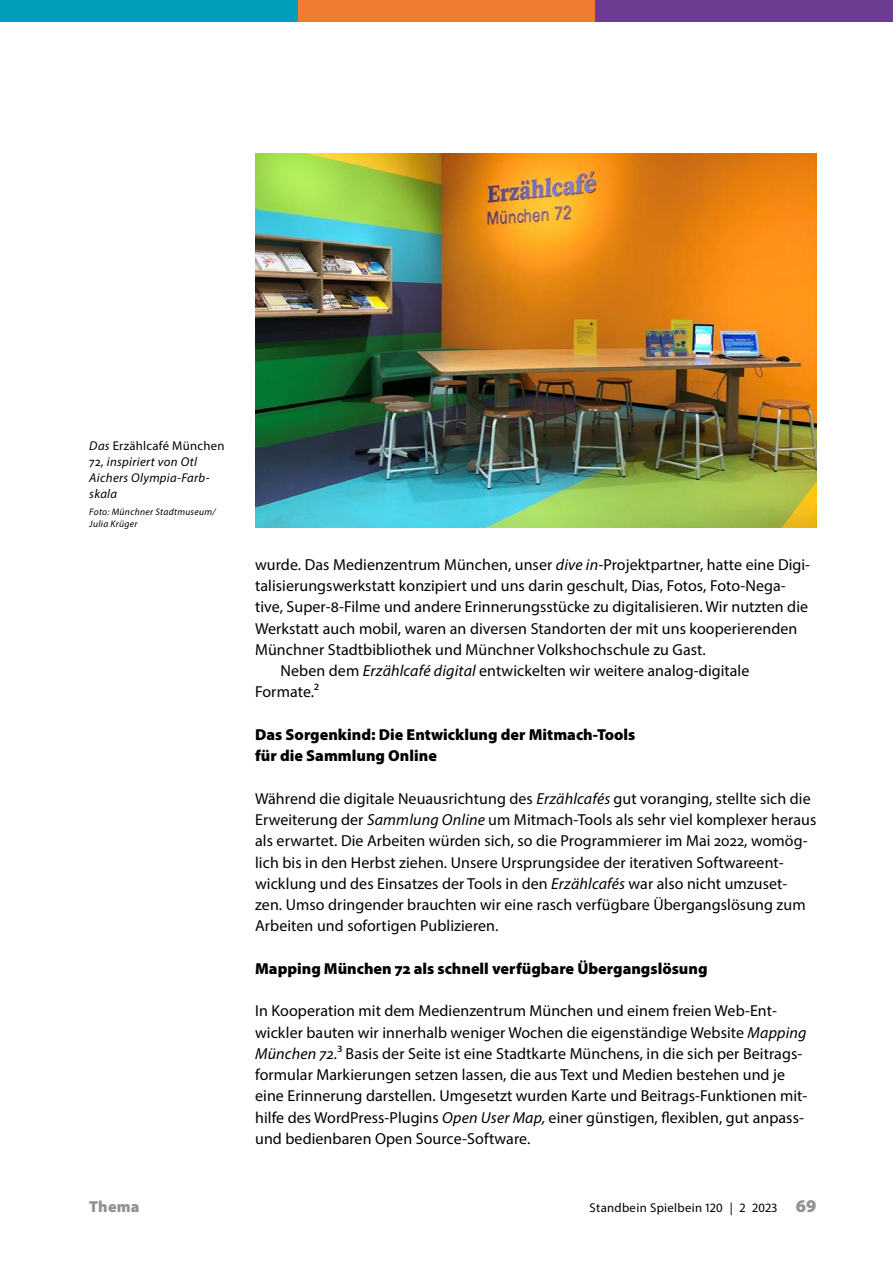
<style>
.page{position:relative;width:893px;height:1263px;background:#fff}
.page>*{position:absolute;margin:0;border:0;box-sizing:border-box;transform-origin:0 0}
.text_einzug_ohne{font:15.9px/21.3px "Myriad Pro";letter-spacing:.005em;color:#000}
.text_subhead{font:900 15.9px/21.3px "Myriad Pro";color:#000}
.text_einzug{font:15.9px/21.3px "Myriad Pro";letter-spacing:.005em;color:#000}
.t1{font:900 15.9px "Myriad Pro";letter-spacing:.01em;color:#919291}
.text_bu{font:italic 12.75px/15.9px "Myriad Pro";letter-spacing:.025em;color:#000}
.t2{font:12.75px "Myriad Pro";letter-spacing:.025em;color:#000}
.text_bu_quelle{font:italic 9.6px/12.8px "Myriad Pro";letter-spacing:.03em;color:#000}
.s1{font-style:normal}
.s2{font-style:italic}
.s3{font-weight:900;font-size:18px;color:#919291}
</style>
<div class="page">
<div style="left:0;top:0;width:298px;height:21px;background:#009eba"></div>
<div style="left:298px;top:0;width:297px;height:21px;background:#ef7d30"></div>
<div style="left:595px;top:0;width:298px;height:21px;background:#6c3d90"></div>
<img style="left:255px;top:153px;width:561px;height:374px">
<p class="text_bu" style="left:89px;top:437px;width:137px">Das <span class="s1">Erzählcafé München<br>72,</span> inspiriert von Otl<br>Aichers Olympia-Farb&shy;skala</p>
<p class="text_bu_quelle" style="left:89px;top:505px;width:128px">Foto: Münchner Stadtmuseum/<br>Julia Krüger</p>
<p class="text_einzug_ohne" style="left:255px;top:554px;width:556px">wurde. Das Medienzentrum München, unser <span class="s2">dive in-</span>Projektpartner, hatte eine Digi&shy;talisierungswerkstatt konzipiert und uns darin geschult, Dias, Fotos, Foto-Nega&shy;tive, Super-8-Filme und andere Erinnerungsstücke zu digitalisieren. Wir nutzten die Werkstatt auch mobil, waren an diversen Standorten der mit uns kooperierenden Münchner Stadtbibliothek und Münchner Volkshochschule zu Gast.</p>
<p class="text_einzug" style="left:255px;top:660px;width:496px;text-indent:26px">Neben dem <span class="s2">Erzählcafé digital</span> entwickelten wir weitere analog-digitale<br>Formate.2</p>
<h3 class="text_subhead" style="left:255px;top:723px;width:382px">Das Sorgenkind: Die Entwicklung der Mitmach-Tools für die Sammlung Online</h3>
<p class="text_einzug_ohne" style="left:255px;top:787px;width:563px">Während die digitale Neuausrichtung des <span class="s2">Erzählcafés</span> gut voranging, stellte sich die Erweiterung der <span class="s2">Sammlung Online</span> um Mitmach-Tools als sehr viel komplexer heraus als erwartet. Die Arbeiten würden sich, so die Programmierer im Mai 2022, womög&shy;lich bis in den Herbst ziehen. Unsere Ursprungsidee der iterativen Softwareent&shy;wicklung und des Einsatzes der Tools in den <span class="s2">Erzählcafés</span> war also nicht umzuset&shy;zen. Umso dringender brauchten wir eine rasch verfügbare Übergangslösung zum Arbeiten und sofortigen Publizieren.</p>
<h3 class="text_subhead" style="left:255px;top:957px;width:454px">Mapping München 72 als schnell verfügbare Übergangslösung</h3>
<p class="text_einzug_ohne" style="left:255px;top:1000px;width:554px">In Kooperation mit dem Medienzentrum München und einem freien Web-Ent&shy;wickler bauten wir innerhalb weniger Wochen die eigenständige Website <span class="s2">Mapping München 72.</span>3 Basis der Seite ist eine Stadtkarte Münchens, in die sich per Beitrags&shy;formular Markierungen setzen lassen, die aus Text und Medien bestehen und je eine Erinnerung darstellen. Umgesetzt wurden Karte und Beitrags-Funktionen mit&shy;hilfe des WordPress-Plugins <span class="s2">Open User Map,</span> einer günstigen, flexiblen, gut anpass&shy;und bedienbaren Open Source-Software.</p>
<p class="t1" style="left:89px;top:1196px;width:52px">Thema</p>
<p class="t2" style="left:590px;top:1200px;width:228px">Standbein Spielbein 120 | 2 2023 <span class="s3">69</span></p>
</div>
